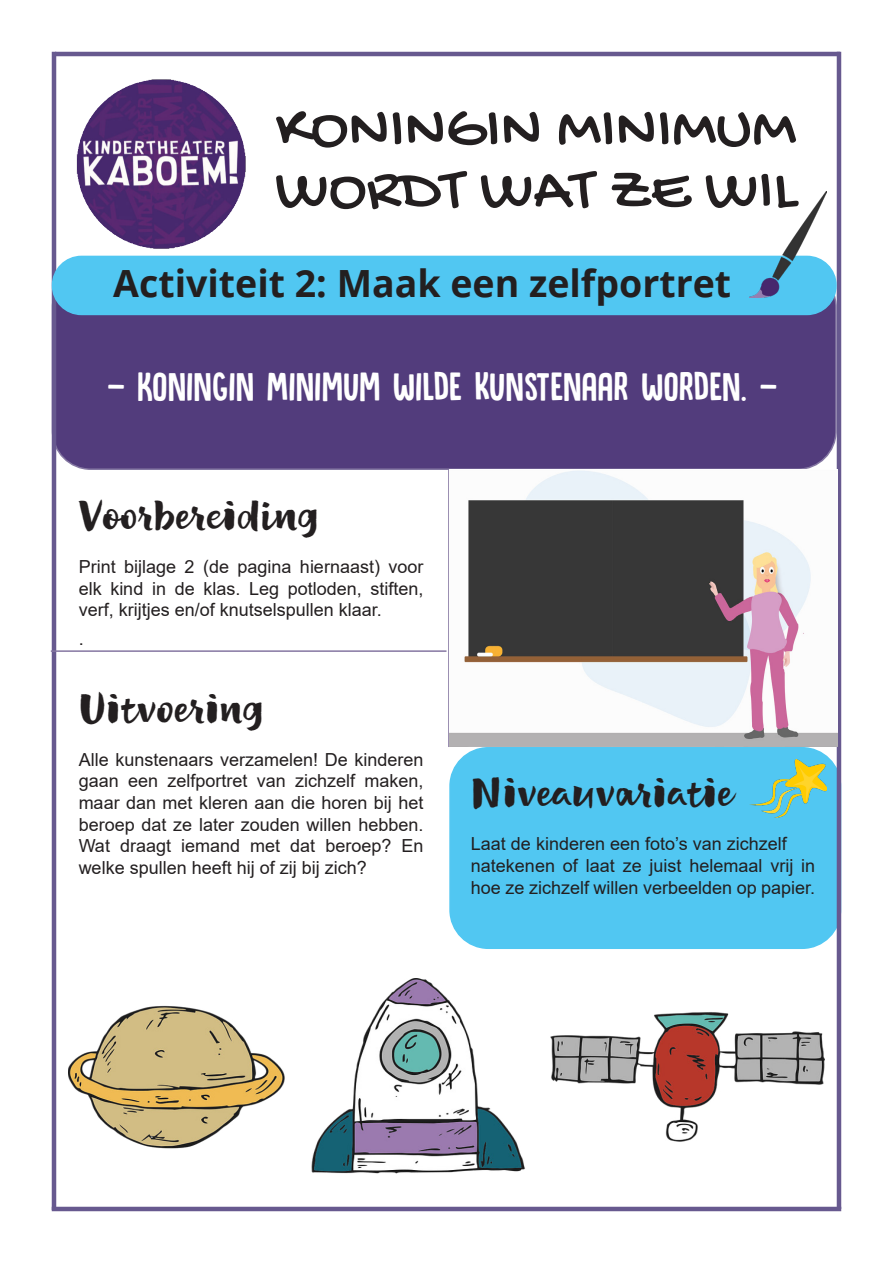
<style>
.page{position:relative;width:893px;height:1263px;background:#fff}
.page>*{position:absolute;margin:0;border:0;box-sizing:border-box;transform-origin:0 0}
.t1{font:63px/61.5px "Gochi Hand";color:#231f20}
.t2{font:42px "DK Canoodle";color:#fff}
.t3{font:40.5px "Luna Brush Script";color:#231f20}
.t4{font:700 37.5px "Open Sans";color:#231f20}
.t5{font:18px/21.6px "Arial";color:#231f20;text-align:justify}
</style>
<div class="page">
<div style="left:52px;top:269px;width:784px;height:200px;background:#523c7c;border-radius:38px"></div>
<div style="left:450px;top:748px;width:390px;height:200px;background:#51c7f2;border-radius:38px"></div>
<div style="left:449px;top:747px;width:392px;height:202px;border:2px solid #51c7f2;border-radius:38px"></div>
<hr style="left:55px;top:52px;width:785px;height:4px;background:#67598f">
<hr style="left:52px;top:52px;width:4px;height:1158px;background:#67598f">
<hr style="left:837px;top:52px;width:4px;height:1157px;background:#67598f">
<hr style="left:52px;top:1207px;width:789px;height:4px;background:#67598f">
<img style="left:56px;top:59px;width:228px;height:208px">
<div style="left:52px;top:256px;width:784px;height:58px;background:#51c7f2;border-radius:29px"></div>
<div style="left:52px;top:256px;width:785px;height:59px;border:2px solid #51c7f2;border-radius:29px"></div>
<hr style="left:51px;top:650px;width:395px;height:2px;background:#8576a1">
<hr style="left:448px;top:470px;width:2px;height:277px;background:#8576a1">
<img style="left:749px;top:760px;width:77px;height:57px">
<img style="left:450px;top:470px;width:387px;height:277px">
<img style="left:750px;top:192px;width:77px;height:106px">
<img style="left:69px;top:978px;width:755px;height:196px">
<p class="t1" style="left:275px;top:102px;width:523px">KONINGIN MINIMUM<br>WORDT WAT ZE WIL</p>
<p class="t4" style="left:113px;top:257px;width:619px">Activiteit 2: Maak een zelfportret</p>
<p class="t2" style="left:107px;top:365px;width:672px">- KONINGIN MINIMUM WILDE KUNSTENAAR WORDEN. -</p>
<p class="t3" style="left:79px;top:492px;width:242px">Voorbereiding</p>
<p class="t5" style="left:79px;top:556px;width:346px">Print bijlage 2 (de pagina hiernaast) voor elk kind in de klas. Leg potloden, stiften, verf, krijtjes en/of knutselspullen klaar.</p>
<p class="t5" style="left:79px;top:628px;width:7px">.</p>
<p class="t3" style="left:79px;top:684px;width:187px">Uitvoering</p>
<p class="t5" style="left:79px;top:749px;width:346px">Alle kunstenaars verzamelen! De kinderen gaan een zelfportret van zichzelf maken, maar dan met kleren aan die horen bij het beroep dat ze later zouden willen hebben.<br>Wat draagt iemand met dat beroep? En welke spullen heeft hij of zij bij zich?</p>
<p class="t3" style="left:471px;top:769px;width:264px">Niveauvariatie</p>
<p class="t5" style="left:471px;top:833px;width:317px">Laat de kinderen een foto’s van zichzelf</p>
<p class="t5" style="left:471px;top:855px;width:346px">natekenen of laat ze juist helemaal vrij in hoe ze zichzelf willen verbeelden op papier.</p>
</div>
